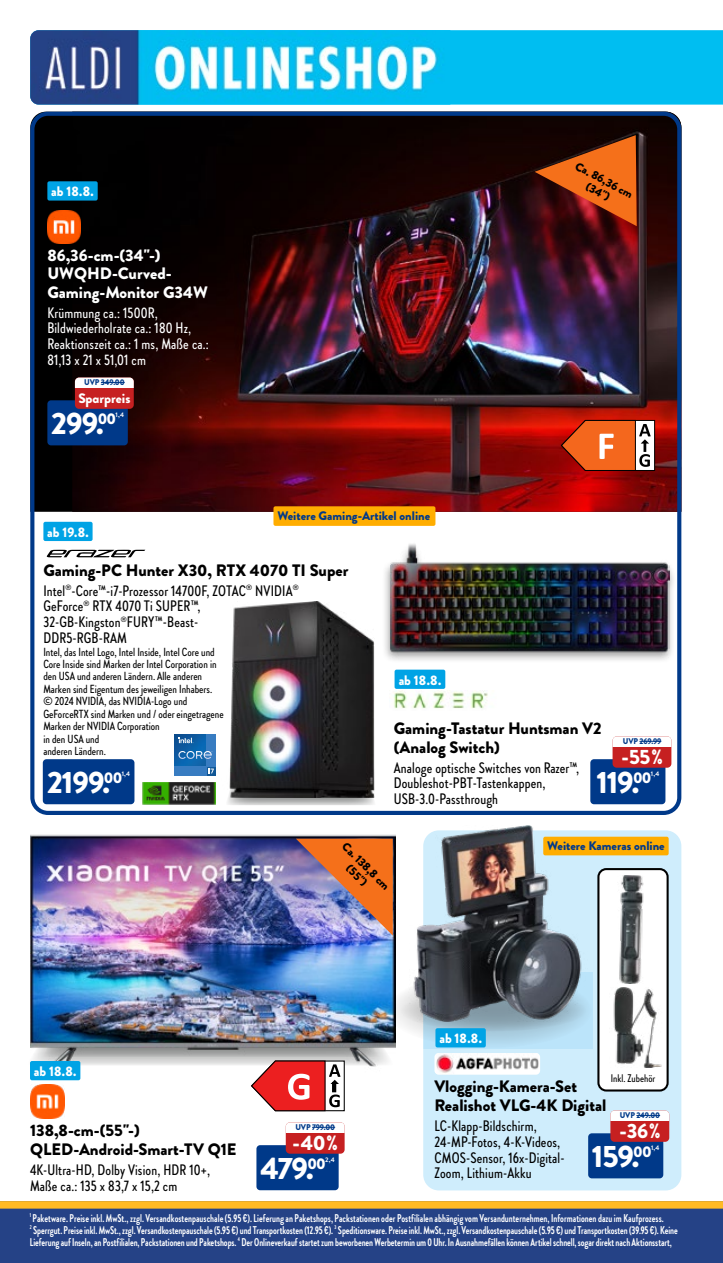
<style>
.page{position:relative;width:723px;height:1263px;background:#fff}
.page>*{position:absolute;margin:0;border:0;box-sizing:border-box;transform-origin:0 0}
.t1{font:900 30.9px "Brandon Grotesque";letter-spacing:-.035em;color:#fff}
.t2{font:900 20.7px "Brandon Grotesque";color:#fff}
.t3{font:900 16.5px/18.6px "Brandon Grotesque";color:#000}
.t4{font:900 16.5px/18.6px "Brandon Grotesque";color:#fff}
.t5{font:500 15.15px/15.9px "Brandon Grotesque Cond";letter-spacing:.01em;color:#000}
.t6{font:500 15.15px/15.9px "Brandon Grotesque Cond";letter-spacing:.01em;color:#fff}
.t7{font:900 13.8px "Brandon Grotesque";letter-spacing:.005em;color:#fff;scale:.95 1}
.t8{font:900 13.65px "Brandon Grotesque";color:#fff}
.t9{font:900 12.45px "Brandon Grotesque";color:#003989}
.t10{font:500 11.7px/12.5px "Brandon Grotesque Cond";color:#000}
.t11{font:900 11.7px/13px "Brandon Grotesque";color:#000;text-align:center}
.t12{font:700 11.25px/12px "Brandon Grotesque Cond";letter-spacing:-.005em;color:#fff;scale:.9 1}
.t13{font:700 11.1px/12.5px "Brandon Grotesque Cond";color:#fff;scale:.9 1}
.t14{font:500 11.1px "Brandon Grotesque Cond";color:#000}
.t15{font:900 8.25px "Brandon Grotesque";letter-spacing:-.02em;color:#003989;scale:.95 1}
.t16{font:700 6.6px "Brandon Grotesque";color:#fff}
</style>
<div class="page">
<div style="left:0;top:1201px;width:723px;height:62px;background:#254286"></div>
<div style="left:450px;top:30px;width:273px;height:75px;background:#00bef1"></div>
<img style="left:30px;top:30px;width:420px;height:75px">
<div style="left:0;top:1201px;width:723px;height:7px;background:#ffba24"></div>
<div style="left:30px;top:112px;width:42px;height:400px;background:#000"></div>
<img style="left:72px;top:112px;width:609px;height:400px">
<svg style="left:560px;top:420px;width:95px;height:51px"></svg>
<div style="left:423px;top:830px;width:258px;height:360px;background:#cfedfc;border-radius:16px"></div>
<div style="left:30px;top:112px;width:651px;height:703px;border:4px solid #003989;border-radius:16px"></div>
<svg style="left:386px;top:973px;width:206px;height:75px;background:#b1d0e0"></svg>
<img style="left:399px;top:825px;width:196px;height:197px">
<img style="left:30px;top:834px;width:366px;height:177px">
<img style="left:296px;top:839px;width:97px;height:96px">
<svg style="left:227px;top:797px;width:148px;height:8px"></svg>
<img style="left:228px;top:601px;width:172px;height:196px">
<div style="left:47px;top:181px;width:51px;height:20px;background:#00a3e5;border-radius:2px"></div>
<div style="left:47px;top:400px;width:81px;height:45px;background:#003989;border-radius:4px"></div>
<div style="left:75px;top:377px;width:59px;height:32px;background:#c62021;border-radius:4px"></div>
<div style="left:75px;top:377px;width:59px;height:10px;background:#fff"></div>
<svg style="left:101px;top:382px;width:24px;height:1px"></svg>
<div style="left:256px;top:1145px;width:83px;height:45px;background:#003989;border-radius:4px"></div>
<div style="left:286px;top:1122px;width:59px;height:32px;background:#c62021;border-radius:4px"></div>
<div style="left:286px;top:1122px;width:59px;height:10px;background:#fff"></div>
<svg style="left:312px;top:1127px;width:23px;height:1px"></svg>
<div style="left:435px;top:1028px;width:51px;height:19px;background:#00a3e5;border-radius:2px"></div>
<div style="left:588px;top:1133px;width:75px;height:45px;background:#003989;border-radius:4px"></div>
<div style="left:610px;top:1110px;width:59px;height:32px;background:#c62021;border-radius:4px"></div>
<div style="left:610px;top:1110px;width:59px;height:10px;background:#fff"></div>
<svg style="left:636px;top:1115px;width:24px;height:1px"></svg>
<img style="left:47px;top:210px;width:34px;height:33px">
<img style="left:31px;top:1112px;width:33px;height:6px">
<div style="left:394px;top:670px;width:51px;height:19px;background:#00a3e5;border-radius:2px"></div>
<div style="left:382px;top:541px;width:295px;height:122px;background:#000;opacity:.4"></div>
<img style="left:390px;top:516px;width:280px;height:147px">
<img style="left:390px;top:691px;width:98px;height:20px">
<div style="left:598px;top:869px;width:69px;height:221px;background:#fff;border-radius:8px"></div>
<div style="left:597px;top:868px;width:72px;height:223px;border:2px solid #000;border-radius:8px"></div>
<img style="left:613px;top:988px;width:49px;height:79px">
<img style="left:619px;top:875px;width:25px;height:108px">
<div style="left:543px;top:837px;width:126px;height:18px;background:#ffad00;border-radius:2px"></div>
<svg style="left:535px;top:135px;width:102px;height:91px;background:#953c12"></svg>
<img style="left:30px;top:1011px;width:366px;height:101px">
<svg style="left:434px;top:1053px;width:106px;height:21px"></svg>
<img style="left:436px;top:1053px;width:102px;height:21px">
<div style="left:590px;top:759px;width:75px;height:45px;background:#003989;border-radius:4px"></div>
<div style="left:612px;top:736px;width:59px;height:32px;background:#c62021;border-radius:4px"></div>
<div style="left:612px;top:736px;width:59px;height:10px;background:#fff"></div>
<svg style="left:639px;top:741px;width:22px;height:1px"></svg>
<div style="left:273px;top:506px;width:162px;height:20px;background:#ffad00;border-radius:2px"></div>
<img style="left:143px;top:782px;width:73px;height:22px">
<img style="left:174px;top:734px;width:42px;height:42px">
<div style="left:174px;top:766px;width:32px;height:10px;background:#387cc1"></div>
<div style="left:206px;top:734px;width:10px;height:32px;background:#387cc1"></div>
<svg style="left:209px;top:768px;width:5px;height:5px"></svg>
<svg style="left:178px;top:751px;width:35px;height:8px"></svg>
<svg style="left:179px;top:738px;width:15px;height:5px"></svg>
<div style="left:43px;top:522px;width:50px;height:19px;background:#00a3e5;border-radius:2px"></div>
<div style="left:43px;top:759px;width:91px;height:45px;background:#003989;border-radius:4px"></div>
<svg style="left:46px;top:550px;width:99px;height:7px"></svg>
<p class="t7" style="left:51px;top:182px;width:46px">ab 18.8.</p>
<h3 class="t4" style="left:47px;top:246px;width:162px">86,36-cm-(34"-)<br>UWQHD-Curved-<br>Gaming-Monitor G34W</h3>
<h3 class="t6" style="left:47px;top:304px;width:163px">Krümmung ca.: 1500R,<br>Bildwiederholrate ca.: 180 Hz,<br>Reaktionszeit ca.: 1 ms, Maße ca.:<br>81,13 x 21 x 51,01 cm</h3>
<p class="t15" style="left:84px;top:376px;width:44px">UVP 349.00</p>
<p class="t8" style="left:78px;top:388px;width:54px">Sparpreis</p>
<h1 class="t1" style="left:51px;top:402px;width:66px">299.<sup>00</sup></h1>
<p class="t16" style="left:115px;top:410px;width:10px">1,4</p>
<p class="t7" style="left:47px;top:522px;width:45px">ab 19.8.</p>
<p class="t9" style="left:277px;top:507px;width:154px">Weitere Gaming-Artikel online</p>
<p class="t11" style="left:579px;top:160px;width:65px;rotate:28deg">Ca. 86,36 cm (34")</p>
<h3 class="t3" style="left:43px;top:561px;width:306px">Gaming-PC Hunter X30, RTX 4070 TI Super</h3>
<h3 class="t5" style="left:43px;top:582px;width:257px">Intel<sup>®</sup>-Core™-i7-Prozessor 14700F, ZOTAC<sup>®</sup> NVIDIA<sup>®<br></sup>GeForce<sup>®</sup> RTX 4070 Ti SUPER™,<br>32-GB-Kingston<sup>®</sup>FURY™-Beast-<br>DDR5-RGB-RAM</h3>
<p class="t10" style="left:43px;top:645px;width:182px">Intel, das Intel Logo, Intel Inside, Intel Core und Core Inside sind Marken der Intel Corporation in den USA und anderen Ländern. Alle anderen Marken sind Eigentum des jeweiligen Inhabers. © 2024 NVIDIA, das NVIDIA-Logo und GeForceRTX sind Marken und / oder eingetragene Marken der NVIDIA Corporation<br>in den USA und<br>anderen Ländern.</p>
<h1 class="t1" style="left:47px;top:760px;width:77px">2199.<sup>00</sup></h1>
<p class="t16" style="left:122px;top:769px;width:10px">1,4</p>
<p class="t7" style="left:399px;top:670px;width:46px">ab 18.8.</p>
<h3 class="t3" style="left:394px;top:719px;width:209px">Gaming-Tastatur Huntsman V2 (Analog Switch)</h3>
<h3 class="t5" style="left:394px;top:759px;width:187px">Analoge optische Switches von Razer™,<br>Doubleshot-PBT-Tastenkappen,<br>USB-3.0-Passthrough</h3>
<p class="t15" style="left:623px;top:735px;width:42px">UVP 269.99</p>
<h2 class="t2" style="left:621px;top:742px;width:43px">- 55 %</h2>
<h1 class="t1" style="left:596px;top:760px;width:56px">119.<sup>00</sup></h1>
<p class="t16" style="left:651px;top:769px;width:10px">1,4</p>
<p class="t11" style="left:349px;top:840px;width:63px;rotate:45deg">Ca. 138,8 cm (55")</p>
<p class="t9" style="left:547px;top:836px;width:119px">Weitere Kameras online</p>
<p class="t7" style="left:34px;top:1061px;width:46px">ab 18.8.</p>
<h3 class="t3" style="left:30px;top:1121px;width:208px">138,8-cm-(55"-)<br>QLED-Android-Smart-TV Q1E</h3>
<h3 class="t5" style="left:30px;top:1161px;width:181px">4K-Ultra-HD, Dolby Vision, HDR 10+,<br>Maße ca.: 135 x 83,7 x 15,2 cm</h3>
<p class="t15" style="left:295px;top:1121px;width:43px">UVP 799.00</p>
<h2 class="t2" style="left:293px;top:1128px;width:47px">- 40 %</h2>
<h1 class="t1" style="left:260px;top:1146px;width:67px">479.<sup>00</sup></h1>
<p class="t16" style="left:325px;top:1155px;width:11px">2,4</p>
<p class="t7" style="left:439px;top:1029px;width:46px">ab 18.8.</p>
<p class="t14" style="left:611px;top:1071px;width:46px">Inkl. Zubehör</p>
<h3 class="t3" style="left:434px;top:1077px;width:173px">Vlogging-Kamera-Set<br>Realishot VLG-4K Digital</h3>
<h3 class="t5" style="left:434px;top:1117px;width:132px">LC-Klapp-Bildschirm,<br>24-MP-Fotos, 4-K-Videos,<br>CMOS-Sensor, 16x-Digital-<br>Zoom, Lithium-Akku</h3>
<p class="t15" style="left:620px;top:1109px;width:44px">UVP 249.00</p>
<h2 class="t2" style="left:619px;top:1116px;width:43px">- 36 %</h2>
<h1 class="t1" style="left:592px;top:1134px;width:61px">159.<sup>00</sup></h1>
<p class="t16" style="left:651px;top:1143px;width:10px">1,4</p>
<p class="t12" style="left:30px;top:1212px;width:721px"><sup>1</sup> Paketware. Preise inkl. MwSt., zzgl. Versandkostenpauschale (5.95 €). Lieferung an Paketshops, Packstationen oder Postfilialen abhängig vom Versandunternehmen, Informationen dazu im Kaufprozess.<br><sup>2</sup> Sperrgut. Preise inkl. MwSt., zzgl. Versandkostenpauschale (5.95 €) und Transportkosten (12.95 €). <sup>3</sup> Speditionsware. Preise inkl. MwSt., zzgl. Versandkostenpauschale (5.95 €) und Transportkosten (39.95 €). Keine<br>Lieferung auf Inseln, an Postfilialen, Packstationen und Paketshops. <sup>4</sup> Der Onlineverkauf startet zum beworbenen Werbetermin um 0 Uhr. In Ausnahmefällen können Artikel schnell, sogar direkt nach Aktionsstart,</p>
<p class="t13" style="left:30px;top:1213px;width:705px"><sup>1</sup> Paketware. Preise inkl. MwSt., zzgl. Versandkostenpauschale (5.95 €). Lieferung an Paketshops, Packstationen oder Postfilialen abhängig vom Versandunternehmen, Informationen dazu im Kaufprozess.<br><sup>2</sup> Sperrgut. Preise inkl. MwSt., zzgl. Versandkostenpauschale (5.95 €) und Transportkosten (12.95 €). <sup>3</sup> Speditionsware. Preise inkl. MwSt., zzgl. Versandkostenpauschale (5.95 €) und Transportkosten (39.95 €).<br>Keine Lieferung auf Inseln, an Postfilialen, Packstationen und Paketshops. <sup>4</sup> Der Onlineverkauf startet zum beworbenen Werbetermin um 0 Uhr. In Ausnahmefällen können Artikel schnell, sogar direkt nach</p>
</div>
